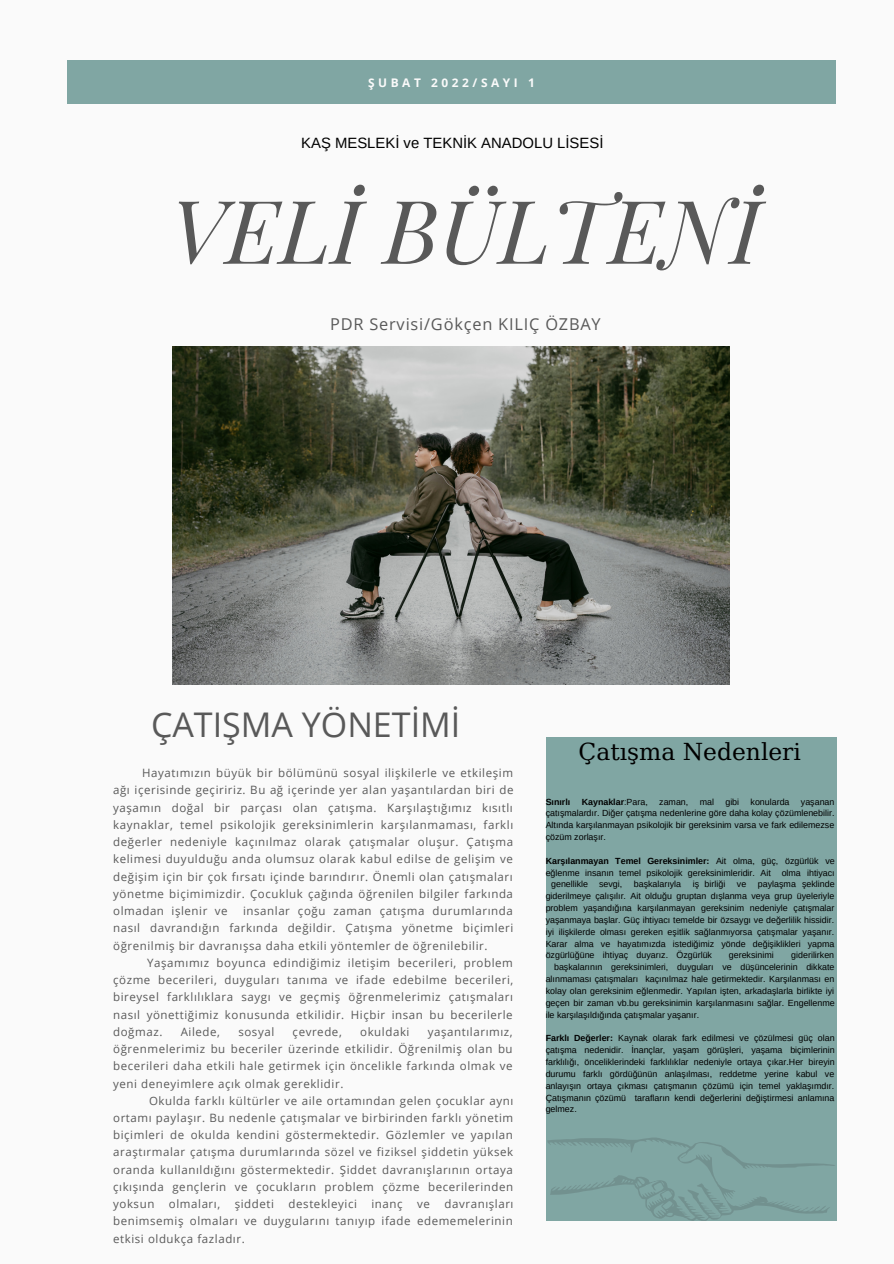
<style>
.page{position:relative;width:894px;height:1264px;background:#fff}
.page>*{position:absolute;margin:0;border:0;box-sizing:border-box;transform-origin:0 0}
.t1{font:italic 88.05px "Playfair Display";color:#595959}
.t2{font:34.05px "Open Sans";color:#595959}
.t3{font:23.4px "DejaVu Serif";color:#000}
.t4{font:16.35px "Open Sans";letter-spacing:.05em;color:#595959}
.t5{font:14.85px "Arimo";color:#000}
.t6{font:700 11.85px "Open Sans";letter-spacing:.3em;color:#fafafa}
.t7{font:11.55px/17.2px "Open Sans";letter-spacing:.05em;color:#595959;text-align:justify}
.t8{font:8.85px/11.9px "Arimo";color:#000;text-align:justify}
.t9{font:700 8.85px "Arimo";color:#000}
.s1{font-weight:400}
.s2{font-weight:700}
</style>
<div class="page">
<div style="left:0;top:0;width:893px;height:1263px;background:#fafafa"></div>
<div style="left:67px;top:60px;width:768px;height:44px;background:#80a6a3"></div>
<div style="left:545px;top:737px;width:291px;height:483px;background:#80a6a3"></div>
<img style="left:173px;top:346px;width:556px;height:338px">
<svg style="left:547px;top:1138px;width:288px;height:82px"></svg>
<p class="t6" style="left:368px;top:74px;width:168px">ŞUBAT 2022/SAYI 1</p>
<p class="t5" style="left:301px;top:134px;width:303px">KAŞ MESLEKİ ve TEKNİK ANADOLU LİSESİ</p>
<p class="t1" style="left:170px;top:169px;width:591px">VELİ BÜLTENİ</p>
<p class="t4" style="left:330px;top:312px;width:272px">PDR Servisi/Gökçen KILIÇ ÖZBAY</p>
<p class="t2" style="left:151px;top:700px;width:310px">ÇATIŞMA YÖNETİMİ</p>
<p class="t7" style="left:113px;top:764px;width:402px;text-indent:29px">Hayatımızın büyük bir bölümünü sosyal ilişkilerle ve etkileşim ağı içerisinde geçiririz. Bu ağ içerinde yer alan yaşantılardan biri de yaşamın doğal bir parçası olan çatışma. Karşılaştığımız kısıtlı kaynaklar, temel psikolojik gereksinimlerin karşılanmaması, farklı değerler nedeniyle kaçınılmaz olarak çatışmalar oluşur. Çatışma kelimesi duyulduğu anda olumsuz olarak kabul edilse de gelişim ve değişim için bir çok fırsatı içinde barındırır. Önemli olan çatışmaları yönetme biçimimizdir. Çocukluk çağında öğrenilen bilgiler farkında olmadan işlenir ve</p>
<p class="t7" style="left:113px;top:901px;width:402px;text-indent:130px">insanlar çoğu zaman çatışma durumlarında nasıl davrandığın farkında değildir. Çatışma yönetme biçimleri öğrenilmiş bir davranışsa daha etkili yöntemler de öğrenilebilir.</p>
<p class="t7" style="left:113px;top:953px;width:401px;text-indent:34px">Yaşamımız boyunca edindiğimiz iletişim becerileri, problem çözme becerileri, duyguları tanıma ve ifade edebilme becerileri, bireysel farklılıklara saygı ve geçmiş öğrenmelerimiz çatışmaları nasıl yönettiğimiz konusunda etkilidir. Hiçbir insan bu becerilerle doğmaz.</p>
<p class="t7" style="left:113px;top:1022px;width:401px;text-indent:314px">yaşantılarımız, öğrenmelerimiz bu beceriler üzerinde etkilidir. Öğrenilmiş olan bu becerileri daha etkili hale getirmek için öncelikle farkında olmak ve yeni deneyimlere açık olmak gereklidir.</p>
<p class="t7" style="left:113px;top:1091px;width:402px;text-indent:36px">Okulda farklı kültürler ve aile ortamından gelen çocuklar aynı ortamı paylaşır. Bu nedenle çatışmalar ve birbirinden farklı yönetim biçimleri de okulda kendini göstermektedir. Gözlemler ve yapılan araştırmalar çatışma durumlarında sözel ve fiziksel şiddetin yüksek oranda kullanıldığını göstermektedir. Şiddet davranışlarının ortaya çıkışında gençlerin ve çocukların problem çözme becerilerinden yoksun</p>
<p class="t7" style="left:181px;top:1022px;width:41px">Ailede,</p>
<p class="t7" style="left:238px;top:1022px;width:37px">sosyal</p>
<p class="t7" style="left:292px;top:1022px;width:51px">çevrede,</p>
<p class="t7" style="left:360px;top:1022px;width:51px">okuldaki</p>
<p class="t7" style="left:113px;top:1195px;width:402px;text-indent:331px">davranışları benimsemiş olmaları ve duygularını tanıyıp ifade edememelerinin etkisi oldukça fazladır.</p>
<p class="t7" style="left:169px;top:1195px;width:53px">olmaları,</p>
<p class="t7" style="left:235px;top:1195px;width:41px">şiddeti</p>
<p class="t7" style="left:288px;top:1195px;width:70px">destekleyici</p>
<p class="t7" style="left:371px;top:1195px;width:33px">inanç</p>
<p class="t7" style="left:417px;top:1195px;width:14px">ve</p>
<p class="t3" style="left:578px;top:738px;width:224px">Çatışma Nedenleri</p>
<p class="t9" style="left:545px;top:796px;width:26px">Sınırlı</p>
<p class="t9" style="left:581px;top:796px;width:68px">Kaynaklar<span class="s1">:Para,</span></p>
<p class="t8" style="left:659px;top:795px;width:31px">zaman,</p>
<p class="t8" style="left:699px;top:795px;width:16px">mal</p>
<p class="t8" style="left:725px;top:795px;width:15px">gibi</p>
<p class="t8" style="left:750px;top:795px;width:40px">konularda</p>
<p class="t8" style="left:545px;top:795px;width:290px;text-indent:255px">yaşanan çatışmalardır. Diğer çatışma nedenlerine göre daha kolay çözümlenebilir.<br>Altında karşılanmayan psikolojik bir gereksinim varsa ve fark edilemezse çözüm zorlaşır.</p>
<p class="t9" style="left:545px;top:855px;width:290px">Karşılanmayan Temel Gereksinimler: <span class="s1">Ait olma, güç, özgürlük ve</span></p>
<p class="t8" style="left:545px;top:866px;width:290px">eğlenme insanın temel psikolojik gereksinimleridir. Ait olma ihtiyacı</p>
<p class="t8" style="left:551px;top:878px;width:73px">genellikle sevgi,</p>
<p class="t8" style="left:633px;top:878px;width:49px">başkalarıyla</p>
<p class="t8" style="left:692px;top:878px;width:34px">iş birliği</p>
<p class="t8" style="left:736px;top:878px;width:11px">ve</p>
<p class="t8" style="left:545px;top:878px;width:290px;text-indent:212px">paylaşma şeklinde giderilmeye çalışılır. Ait olduğu gruptan dışlanma veya grup üyeleriyle problem yaşandığına karşılanmayan gereksinim nedeniyle çatışmalar yaşanmaya başlar. Güç ihtiyacı temelde bir özsaygı ve değerlilik hissidir. iyi ilişkilerde olması gereken eşitlik sağlanmıyorsa çatışmalar yaşanır.<br>Karar alma ve hayatımızda istediğimiz yönde değişiklikleri yapma özgürlüğüne ihtiyaç duyarız. Özgürlük</p>
<p class="t8" style="left:728px;top:949px;width:46px">gereksinimi</p>
<p class="t8" style="left:791px;top:949px;width:44px">giderilirken</p>
<p class="t8" style="left:554px;top:961px;width:282px">başkalarının gereksinimleri, duyguları ve düşüncelerinin dikkate</p>
<p class="t8" style="left:545px;top:973px;width:290px">alınmaması çatışmaları kaçınılmaz hale getirmektedir. Karşılanması en</p>
<p class="t8" style="left:545px;top:985px;width:290px">kolay olan gereksinim eğlenmedir. Yapılan işten, arkadaşlarla birlikte iyi</p>
<p class="t8" style="left:545px;top:996px;width:290px">geçen bir zaman vb.bu gereksinimin karşılanmasını sağlar. Engellenme</p>
<p class="t8" style="left:545px;top:1008px;width:155px">ile karşılaşıldığında çatışmalar yaşanır.</p>
<p class="t8" style="left:545px;top:1032px;width:290px"><span class="s2">Farklı Değerler:</span> Kaynak olarak fark edilmesi ve çözülmesi güç olan çatışma nedenidir. İnançlar, yaşam görüşleri, yaşama biçimlerinin farklılığı, önceliklerindeki farklılıklar nedeniyle ortaya çıkar.Her bireyin durumu farklı gördüğünün anlaşılması, reddetme yerine kabul ve anlayışın ortaya çıkması çatışmanın çözümü için temel yaklaşımdır.<br>Çatışmanın çözümü tarafların kendi değerlerini değiştirmesi anlamına gelmez.</p>
</div>
